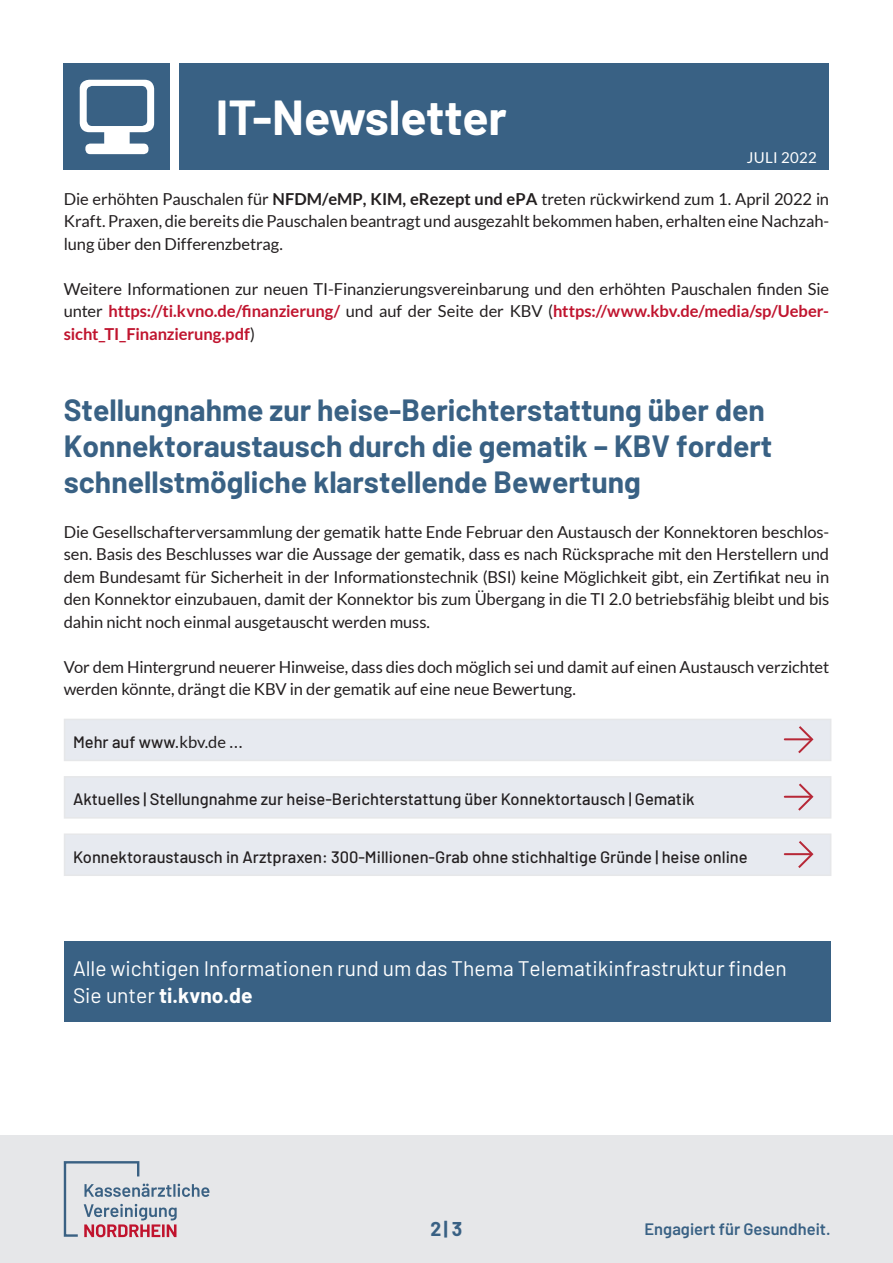
<style>
.page{position:relative;width:893px;height:1263px;background:#fff}
.page>*{position:absolute;margin:0;border:0;box-sizing:border-box;transform-origin:0 0}
.t1{font:700 48px "Barlow";color:#fff}
._1_0_-_Fließtext___1{font:700 30px/36px "Barlow";color:#396184}
._1_0_-_Fließtext___1-2{font:21px/27px "Barlow";color:#fff}
.t2{font:700 19.5px "Barlow";color:#396184}
._3_0_-_Numerische_Au{font:16.5px/22.5px "Lato";letter-spacing:-.005em;color:#231f20;text-align:justify}
.t3{font:500 16.5px "Barlow";color:#231f20}
.t4{font:600 16.5px "Barlow";color:#396184}
.t5{font:15px "Lato";letter-spacing:.02em;color:#fff}
.s1{font-weight:700}
.s2{font-weight:700;color:#c0142e}
.s3{font-family:"Lato";font-weight:400}
</style>
<div class="page">
<div style="left:180px;top:64px;width:649px;height:106px;background:#396184"></div>
<div style="left:64px;top:64px;width:106px;height:106px;background:#396184"></div>
<svg style="left:80px;top:80px;width:74px;height:74px"></svg>
<div style="left:0;top:1135px;width:893px;height:128px;background:#e6e7e9"></div>
<svg style="left:64px;top:1161px;width:145px;height:76px"></svg>
<div style="left:64px;top:776px;width:767px;height:43px;background:#e7eaf0"></div>
<svg style="left:796px;top:783px;width:18px;height:28px"></svg>
<hr style="left:785px;top:796px;width:26px;height:2px;background:#b72837">
<div style="left:64px;top:833px;width:767px;height:43px;background:#e7eaf0;border:2px solid #e6e7e9"></div>
<svg style="left:796px;top:841px;width:18px;height:27px"></svg>
<hr style="left:785px;top:853px;width:26px;height:2px;background:#b72837">
<div style="left:65px;top:941px;width:766px;height:81px;background:#396184"></div>
<div style="left:64px;top:719px;width:767px;height:42px;background:#e7eaf0"></div>
<svg style="left:796px;top:726px;width:18px;height:28px"></svg>
<hr style="left:785px;top:738px;width:26px;height:2px;background:#b72837">
<h1 class="t1" style="left:216px;top:82px;width:293px">IT-Newsletter</h1>
<p class="t5" style="left:747px;top:149px;width:72px">JULI 2022</p>
<p class="_3_0_-_Numerische_Au" style="left:64px;top:187px;width:767px">Die erhöhten Pauschalen für <span class="s1">NFDM/eMP, KIM, eRezept und ePA</span> treten rückwirkend zum 1. April 2022 in Kraft. Praxen, die bereits die Pauschalen beantragt und ausgezahlt bekommen haben, erhalten eine Nachzah&shy;lung über den Differenzbetrag.</p>
<p class="_3_0_-_Numerische_Au" style="left:64px;top:277px;width:767px">Weitere Informationen zur neuen TI-Finanzierungsvereinbarung und den erhöhten Pauschalen finden Sie unter <span class="s2">https://ti.kvno.de/finanzierung/</span> und auf der Seite der KBV (<span class="s2">https://www.kbv.de/media/sp/Ueber&shy;sicht_TI_Finanzierung.pdf</span>)</p>
<p class="_1_0_-_Fließtext___1" style="left:64px;top:389px;width:710px">Stellungnahme zur heise-Berichterstattung über den<br>Konnektoraustausch durch die gematik – KBV fordert schnellstmögliche klarstellende Bewertung</p>
<p class="_3_0_-_Numerische_Au" style="left:64px;top:520px;width:767px">Die Gesellschafterversammlung der gematik hatte Ende Februar den Austausch der Konnektoren beschlos&shy;sen. Basis des Beschlusses war die Aussage der gematik, dass es nach Rücksprache mit den Herstellern und dem Bundesamt für Sicherheit in der Informationstechnik (BSI) keine Möglichkeit gibt, ein Zertifikat neu in den Konnektor einzubauen, damit der Konnektor bis zum Übergang in die TI 2.0 betriebsfähig bleibt und bis dahin nicht noch einmal ausgetauscht werden muss.</p>
<p class="_3_0_-_Numerische_Au" style="left:64px;top:655px;width:767px">Vor dem Hintergrund neuerer Hinweise, dass dies doch möglich sei und damit auf einen Austausch verzichtet werden könnte, drängt die KBV in der gematik auf eine neue Bewertung.</p>
<p class="t3" style="left:73px;top:730px;width:171px">Mehr auf www.<span class="s3">kbv.de</span> ...</p>
<p class="t3" style="left:73px;top:787px;width:623px">Aktuelles | Stellungnahme zur heise-Berichterstattung über Konnektortausch | Gematik</p>
<p class="t3" style="left:73px;top:845px;width:676px">Konnektoraustausch in Arztpraxen: 300-Millionen-Grab ohne stichhaltige Gründe | heise online</p>
<p class="_1_0_-_Fließtext___1-2" style="left:73px;top:953px;width:715px">Alle wichtigen Informationen rund um das Thema Telematikinfrastruktur finden<br>Sie unter <span class="s1">ti.kvno.de</span></p>
<p class="t2" style="left:431px;top:1214px;width:33px">2| 3</p>
<p class="t4" style="left:645px;top:1217px;width:188px">Engagiert für Gesundheit.</p>
</div>
